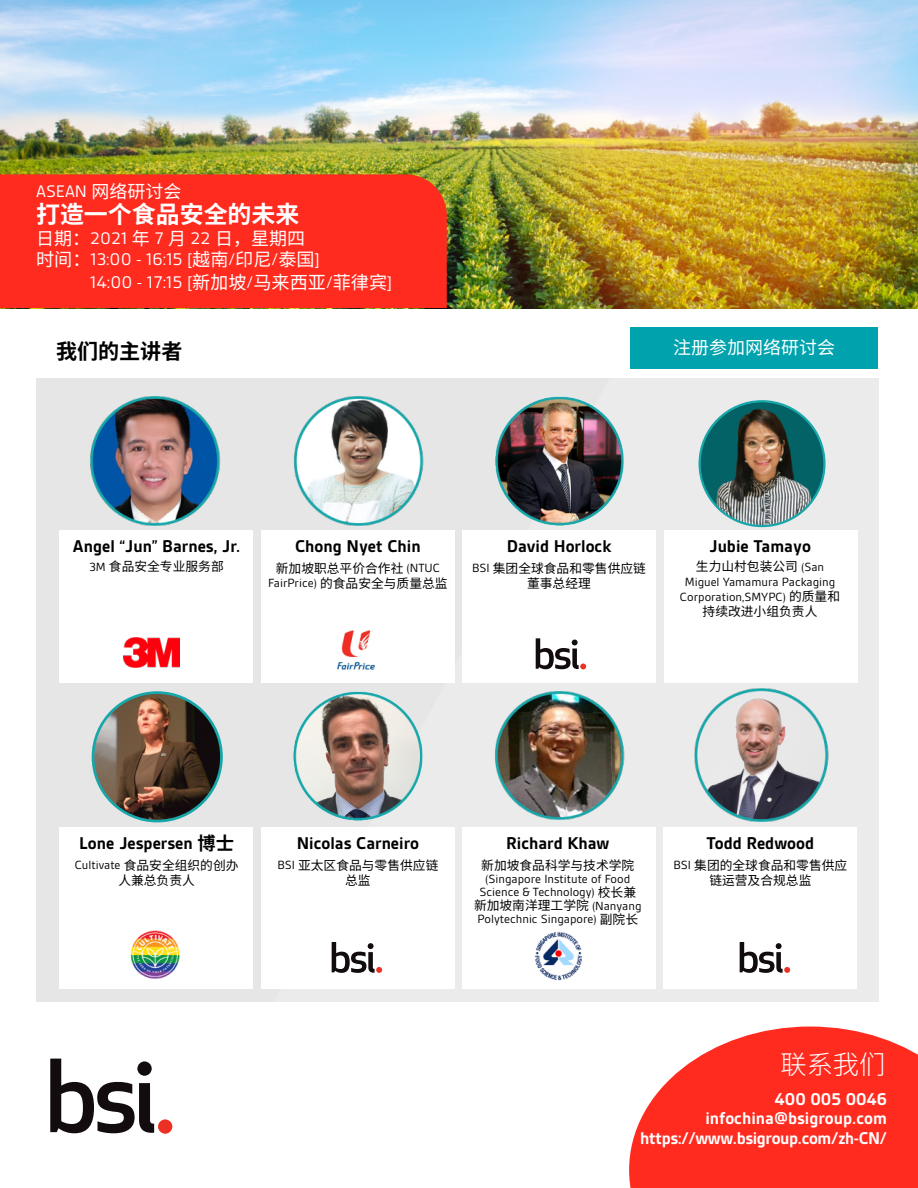
<style>
.page{position:relative;width:918px;height:1188px;background:#fff}
.page>*{position:absolute;margin:0;border:0;box-sizing:border-box;transform-origin:0 0}
.Paragraph_Style7{font:300 26.25px "Source Han Sans CN";color:#fff}
.Paragraph_Style2{font:700 24px "Source Han Sans CN";color:#fff}
.Paragraph_Style7-2{font:700 21px "Source Han Sans CN";color:#000}
.Paragraph_Style31{font:700 18.3px/19.5px "BSI Gesta";color:#fff;text-align:right}
.Paragraph_Style31-2{font:700 18.3px "BSI Gesta";letter-spacing:-.02em;color:#fff}
.Paragraph_Style21{font:700 18.3px "BSI Gesta";color:#000}
.Paragraph_Style2-2{font:700 18.3px "BSI Gesta";color:#000}
.Paragraph_Style18{font:700 18.3px "BSI Gesta";color:#000}
.Paragraph_Style23{font:700 18.3px "BSI Gesta";color:#000}
.Paragraph_Style26{font:700 18.3px "BSI Gesta";color:#000}
.Paragraph_Style28{font:700 18.3px "BSI Gesta";color:#000}
.Paragraph_Style29{font:700 18.3px "BSI Gesta";color:#000}
.Paragraph_Style4{font:18.15px "BSI Gesta";color:#fff}
.Paragraph_Style3{font:18.15px "BSI Gesta";color:#fff}
.Paragraph_Style1{font:18px "Source Han Sans CN";color:#fff}
.Paragraph_Style1-2{font:18px "BSI Gesta";color:#fff}
.Paragraph_Style7-3{font:18px "Source Han Sans CN";color:#fff}
.Paragraph_Style27{font:12.75px/13.5px "BSI Gesta";color:#000;text-align:center}
.Paragraph_Style17{font:12.75px/15px "BSI Gesta";color:#000;text-align:center}
.Paragraph_Style19{font:12.75px/14.2px "Source Han Sans CN";color:#000;text-align:center}
.Paragraph_Style3-2{font:12.75px/15.8px "Source Han Sans CN";color:#000;text-align:center}
.Paragraph_Style30{font:12.75px/15px "Source Han Sans CN";color:#000;text-align:center}
.Paragraph_Style24{font:12.75px/15px "Source Han Sans CN";color:#000;text-align:center}
.Paragraph_Style22{font:12.75px/15px "Source Han Sans CN";color:#000;text-align:center}
.Paragraph_Style16{font:12.75px "Source Han Sans CN";color:#000}
.s1{font-family:"Source Han Sans CN"}
.s2{font-family:"BSI Gesta"}
</style>
<div class="page">
<img style="left:0;top:0;width:918px;height:308px">
<div style="left:0;top:174px;width:447px;height:134px;background:#ff2b1f"></div>
<svg style="left:629px;top:1027px;width:289px;height:161px;background:#ff483d"></svg>
<svg style="left:50px;top:1059px;width:104px;height:74px"></svg>
<div style="left:158px;top:1119px;width:14px;height:15px;background:#ed3024;border-radius:50%"></div>
<div style="left:36px;top:379px;width:843px;height:622px;background:#e6e6e6"></div>
<img style="left:58px;top:397px;width:193px;height:129px">
<img style="left:261px;top:397px;width:194px;height:129px">
<img style="left:261px;top:691px;width:194px;height:130px">
<img style="left:462px;top:397px;width:194px;height:129px">
<img style="left:463px;top:691px;width:193px;height:129px">
<img style="left:661px;top:689px;width:199px;height:133px">
<div style="left:59px;top:530px;width:194px;height:152px;background:#fff"></div>
<div style="left:261px;top:530px;width:194px;height:152px;background:#fff"></div>
<div style="left:462px;top:530px;width:194px;height:152px;background:#fff"></div>
<div style="left:664px;top:530px;width:194px;height:152px;background:#fff"></div>
<div style="left:261px;top:827px;width:193px;height:162px;background:#fff"></div>
<div style="left:463px;top:827px;width:193px;height:162px;background:#fff"></div>
<div style="left:664px;top:827px;width:193px;height:162px;background:#fff"></div>
<img style="left:535px;top:932px;width:48px;height:49px">
<img style="left:337px;top:630px;width:39px;height:40px">
<svg style="left:332px;top:942px;width:50px;height:31px"></svg>
<svg style="left:740px;top:942px;width:50px;height:31px"></svg>
<svg style="left:536px;top:638px;width:50px;height:31px"></svg>
<img style="left:663px;top:399px;width:194px;height:129px">
<img style="left:123px;top:637px;width:57px;height:30px">
<div style="left:60px;top:827px;width:193px;height:162px;background:#fff"></div>
<img style="left:130px;top:930px;width:50px;height:49px">
<img style="left:92px;top:693px;width:129px;height:127px">
<div style="left:92px;top:691px;width:131px;height:131px;border:3px solid #17a7aa;border-radius:50%"></div>
<div style="left:630px;top:327px;width:248px;height:42px;background:#00a3ad"></div>
<p class="Paragraph_Style1-2" style="left:36px;top:182px;width:147px">ASEAN <span class="s1">网络研讨会</span></p>
<p class="Paragraph_Style2" style="left:36px;top:201px;width:265px">打造一个食品安全的未来</p>
<p class="Paragraph_Style1" style="left:36px;top:228px;width:270px">日期：<span class="s2">2021</span> 年 <span class="s2">7</span> 月 <span class="s2">22</span> 日，星期四</p>
<p class="Paragraph_Style3" style="left:36px;top:250px;width:285px"><span class="s1">时间：</span>13:00 - 16:15 [<span class="s1">越南</span>/<span class="s1">印尼</span>/<span class="s1">泰国</span>]</p>
<p class="Paragraph_Style4" style="left:90px;top:272px;width:304px">14:00 - 17:15 [<span class="s1">新加坡</span>/<span class="s1">马来西亚</span>/<span class="s1">菲律宾</span>]</p>
<p class="Paragraph_Style7-2" style="left:56px;top:340px;width:128px">我们的主讲者</p>
<p class="Paragraph_Style7-3" style="left:673px;top:338px;width:163px">注册参加网络研讨会</p>
<p class="Paragraph_Style2-2" style="left:73px;top:537px;width:169px">Angel “Jun” Barnes, Jr.</p>
<p class="Paragraph_Style16" style="left:89px;top:560px;width:136px"><span class="s2">3M</span> 食品安全专业服务部</p>
<p class="Paragraph_Style18" style="left:295px;top:537px;width:127px">Chong Nyet Chin</p>
<p class="Paragraph_Style19" style="left:268px;top:561px;width:181px">新加坡职总平价合作社 <span class="s2">(NTUC<br>FairPrice)</span> 的食品安全与质量总监</p>
<p class="Paragraph_Style23" style="left:507px;top:537px;width:106px">David Horlock</p>
<p class="Paragraph_Style24" style="left:472px;top:561px;width:175px"><span class="s2">BSI</span> 集团全球食品和零售供应链董事总经理</p>
<p class="Paragraph_Style28" style="left:709px;top:537px;width:103px">Jubie Tamayo</p>
<p class="Paragraph_Style17" style="left:680px;top:560px;width:162px"><span class="s1">生力山村包装公司</span> (San<br>Miguel Yamamura Packaging<br>Corporation,SMYPC) <span class="s1">的质量和持续改进小组负责人</span></p>
<p class="Paragraph_Style21" style="left:79px;top:834px;width:156px">Lone Jespersen <span class="s1">博士</span></p>
<p class="Paragraph_Style3-2" style="left:75px;top:857px;width:165px"><span class="s2">Cultivate</span> 食品安全组织的创办人兼总负责人</p>
<p class="Paragraph_Style21" style="left:297px;top:834px;width:124px">Nicolas Carneiro</p>
<p class="Paragraph_Style22" style="left:277px;top:858px;width:163px"><span class="s2">BSI</span> 亚太区食品与零售供应链总监</p>
<p class="Paragraph_Style26" style="left:506px;top:834px;width:105px">Richard Khaw</p>
<p class="Paragraph_Style27" style="left:474px;top:859px;width:169px"><span class="s1">新加坡食品科学与技术学院</span>(Singapore Institute of Food<br>Science &amp; Technology) <span class="s1">校长兼新加坡南洋理工学院</span> (Nanyang</p>
<p class="Paragraph_Style27" style="left:477px;top:912px;width:162px">Polytechnic Singapore) <span class="s1">副院长</span></p>
<p class="Paragraph_Style29" style="left:707px;top:834px;width:109px">Todd Redwood</p>
<p class="Paragraph_Style30" style="left:673px;top:858px;width:175px"><span class="s2">BSI</span> 集团的全球食品和零售供应链运营及合规总监</p>
<p class="Paragraph_Style7" style="left:780px;top:1049px;width:106px">联系我们</p>
<p class="Paragraph_Style31" style="left:705px;top:1089px;width:183px">400 005 0046 infochina@bsigroup.com</p>
<p class="Paragraph_Style31-2" style="left:640px;top:1128px;width:248px">https://www.bsigroup.com/zh-CN/</p>
</div>
